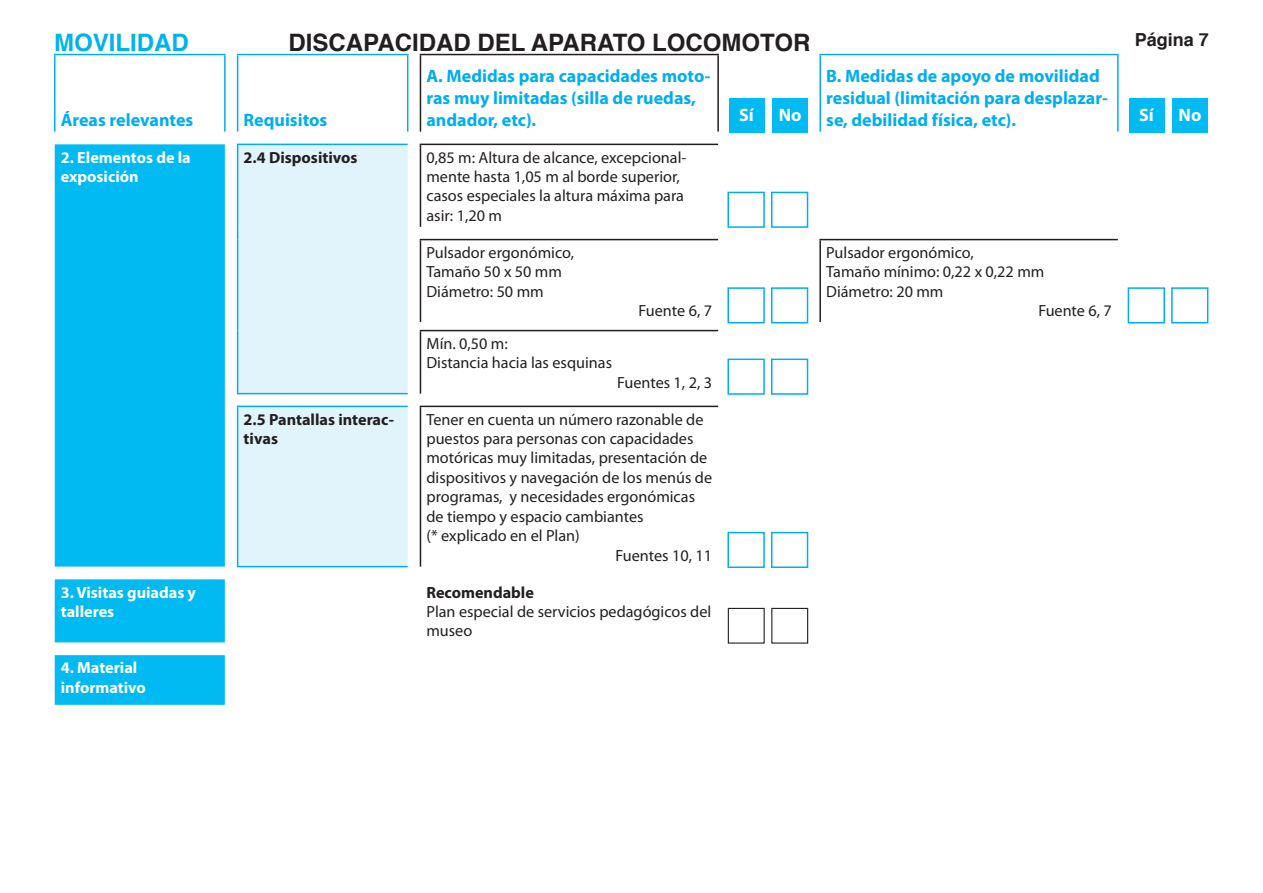
<style>
.page{position:relative;width:1263px;height:893px;background:#fff}
.page>*{position:absolute;margin:0;border:0;box-sizing:border-box;transform-origin:0 0}
.t1{font:700 24px "Helvetica";color:#231f20}
.t2{font:700 24px "Helvetica";color:#00b3e8}
.t3{font:700 18px/21.6px "Myriad Pro";color:#00aeef}
.t4{font:700 18px "Myriad Pro";color:#fff}
.t5{font:700 18px "Helvetica";color:#231f20}
.t6{font:16.2px/19.5px "Myriad Pro";color:#231f20}
.t7{font:700 16.2px/19.5px "Myriad Pro";color:#fff}
.t8{font:700 16.2px/19.5px "Myriad Pro";color:#231f20}
</style>
<div class="page">
<div style="left:55px;top:144px;width:170px;height:561px;background:#00baf1"></div>
<svg style="left:238px;top:145px;width:170px;height:421px;background:#d9f1fb"></svg>
<hr style="left:54px;top:54px;width:172px;height:1px;background:#00aeef">
<hr style="left:54px;top:55px;width:2px;height:77px;background:#00aeef">
<hr style="left:224px;top:55px;width:2px;height:77px;background:#00aeef">
<hr style="left:237px;top:54px;width:171px;height:1px;background:#00aeef">
<hr style="left:237px;top:55px;width:1px;height:77px;background:#00aeef">
<hr style="left:407px;top:55px;width:1px;height:77px;background:#00aeef">
<hr style="left:420px;top:54px;width:299px;height:1px;background:#231f20">
<hr style="left:420px;top:55px;width:1px;height:77px;background:#231f20">
<hr style="left:717px;top:55px;width:2px;height:77px;background:#231f20">
<hr style="left:819px;top:54px;width:299px;height:1px;background:#00aeef">
<hr style="left:819px;top:55px;width:2px;height:77px;background:#00aeef">
<hr style="left:1117px;top:55px;width:1px;height:77px;background:#00aeef">
<hr style="left:237px;top:406px;width:171px;height:1px;background:#00aeef">
<hr style="left:237px;top:407px;width:1px;height:159px;background:#00aeef">
<hr style="left:237px;top:566px;width:171px;height:1px;background:#00aeef">
<hr style="left:420px;top:144px;width:298px;height:1px;background:#231f20">
<hr style="left:420px;top:145px;width:1px;height:82px;background:#231f20">
<hr style="left:420px;top:239px;width:298px;height:1px;background:#231f20">
<hr style="left:420px;top:240px;width:1px;height:82px;background:#231f20">
<hr style="left:420px;top:330px;width:298px;height:1px;background:#231f20">
<hr style="left:420px;top:331px;width:1px;height:63px;background:#231f20">
<hr style="left:237px;top:144px;width:171px;height:1px;background:#00aeef">
<hr style="left:237px;top:145px;width:1px;height:82px;background:#00aeef">
<svg style="left:237px;top:227px;width:1px;height:13px"></svg>
<hr style="left:237px;top:240px;width:1px;height:82px;background:#00aeef">
<hr style="left:237px;top:331px;width:1px;height:62px;background:#00aeef">
<hr style="left:237px;top:393px;width:171px;height:1px;background:#00aeef">
<hr style="left:819px;top:239px;width:299px;height:1px;background:#231f20">
<hr style="left:819px;top:240px;width:2px;height:82px;background:#231f20">
<hr style="left:420px;top:406px;width:298px;height:1px;background:#231f20">
<hr style="left:420px;top:407px;width:1px;height:160px;background:#231f20">
<div style="left:729px;top:98px;width:35px;height:34px;background:#00baf1"></div>
<div style="left:772px;top:98px;width:36px;height:34px;background:#00baf1"></div>
<div style="left:1128px;top:98px;width:36px;height:34px;background:#00baf1"></div>
<div style="left:1172px;top:98px;width:36px;height:34px;background:#00baf1"></div>
<div style="left:727px;top:192px;width:38px;height:36px;border:2px solid #00aeef"></div>
<div style="left:771px;top:192px;width:37px;height:36px;border:2px solid #00aeef"></div>
<div style="left:727px;top:287px;width:38px;height:36px;border:2px solid #00aeef"></div>
<div style="left:771px;top:287px;width:37px;height:36px;border:2px solid #00aeef"></div>
<div style="left:1128px;top:287px;width:37px;height:36px;border:2px solid #00aeef"></div>
<div style="left:1171px;top:287px;width:37px;height:36px;border:2px solid #00aeef"></div>
<div style="left:727px;top:359px;width:38px;height:36px;border:2px solid #00aeef"></div>
<div style="left:771px;top:359px;width:37px;height:36px;border:2px solid #00aeef"></div>
<div style="left:727px;top:532px;width:38px;height:36px;border:2px solid #00aeef"></div>
<div style="left:771px;top:532px;width:37px;height:36px;border:2px solid #00aeef"></div>
<div style="left:728px;top:608px;width:37px;height:36px;border:1px solid #231f20"></div>
<div style="left:771px;top:608px;width:37px;height:36px;border:1px solid #231f20"></div>
<p class="t2" style="left:54px;top:23px;width:136px">MOVILIDAD</p>
<p class="t1" style="left:289px;top:23px;width:523px">DISCAPACIDAD DEL APARATO LOCOMOTOR</p>
<p class="t5" style="left:1135px;top:26px;width:76px">Página 7</p>
<p class="t3" style="left:61px;top:108px;width:134px">Áreas relevantes</p>
<p class="t3" style="left:244px;top:108px;width:85px">Requisitos</p>
<p class="t3" style="left:426px;top:65px;width:286px">A. Medidas para capacidades moto&shy;ras muy limitadas (silla de ruedas, andador, etc).</p>
<p class="t3" style="left:826px;top:65px;width:283px">B. Medidas de apoyo de movilidad residual (limitación para desplazar&shy;se, debilidad física, etc).</p>
<p class="t4" style="left:739px;top:103px;width:16px">Sí</p>
<p class="t4" style="left:779px;top:103px;width:24px">No</p>
<p class="t4" style="left:1139px;top:103px;width:16px">Sí</p>
<p class="t4" style="left:1178px;top:103px;width:24px">No</p>
<p class="t7" style="left:61px;top:147px;width:132px">2. Elementos de la exposición</p>
<p class="t8" style="left:244px;top:147px;width:115px">2.4 Dispositivos</p>
<p class="t6" style="left:426px;top:147px;width:262px">0,85 m: Altura de alcance, excepcional&shy;mente hasta 1,05 m al borde superior,</p>
<p class="t6" style="left:426px;top:186px;width:259px">casos especiales la altura máxima para asir: 1,20 m</p>
<p class="t6" style="left:426px;top:242px;width:149px">Pulsador ergonómico,</p>
<p class="t6" style="left:426px;top:262px;width:137px">Tamaño 50 x 50 mm</p>
<p class="t6" style="left:426px;top:281px;width:119px">Diámetro: 50 mm</p>
<p class="t6" style="left:639px;top:301px;width:75px">Fuente 6, 7</p>
<p class="t6" style="left:426px;top:333px;width:83px">Mín. 0,50 m:</p>
<p class="t6" style="left:426px;top:353px;width:187px">Distancia hacia las esquinas</p>
<p class="t6" style="left:617px;top:372px;width:97px">Fuentes 1, 2, 3</p>
<p class="t8" style="left:244px;top:409px;width:152px">2.5 Pantallas interac&shy;tivas</p>
<p class="t6" style="left:426px;top:409px;width:287px">Tener en cuenta un número razonable de puestos para personas con capacidades motóricas muy limitadas, presentación de dispositivos y navegación de los menús de programas, y necesidades ergonómicas de tiempo y espacio cambiantes</p>
<p class="t6" style="left:426px;top:526px;width:155px">(* explicado en el Plan)</p>
<p class="t6" style="left:616px;top:545px;width:98px">Fuentes 10, 11</p>
<p class="t7" style="left:61px;top:582px;width:137px">3. Visitas guiadas y talleres</p>
<p class="t8" style="left:426px;top:582px;width:109px">Recomendable</p>
<p class="t6" style="left:426px;top:601px;width:286px">Plan especial de servicios pedagógicos del museo</p>
<p class="t7" style="left:61px;top:658px;width:78px">4. Material</p>
<p class="t7" style="left:61px;top:677px;width:87px">informativo</p>
<p class="t6" style="left:826px;top:242px;width:149px">Pulsador ergonómico,</p>
<p class="t6" style="left:826px;top:262px;width:220px">Tamaño mínimo: 0,22 x 0,22 mm</p>
<p class="t6" style="left:826px;top:281px;width:119px">Diámetro: 20 mm</p>
<p class="t6" style="left:1038px;top:301px;width:75px">Fuente 6, 7</p>
</div>
